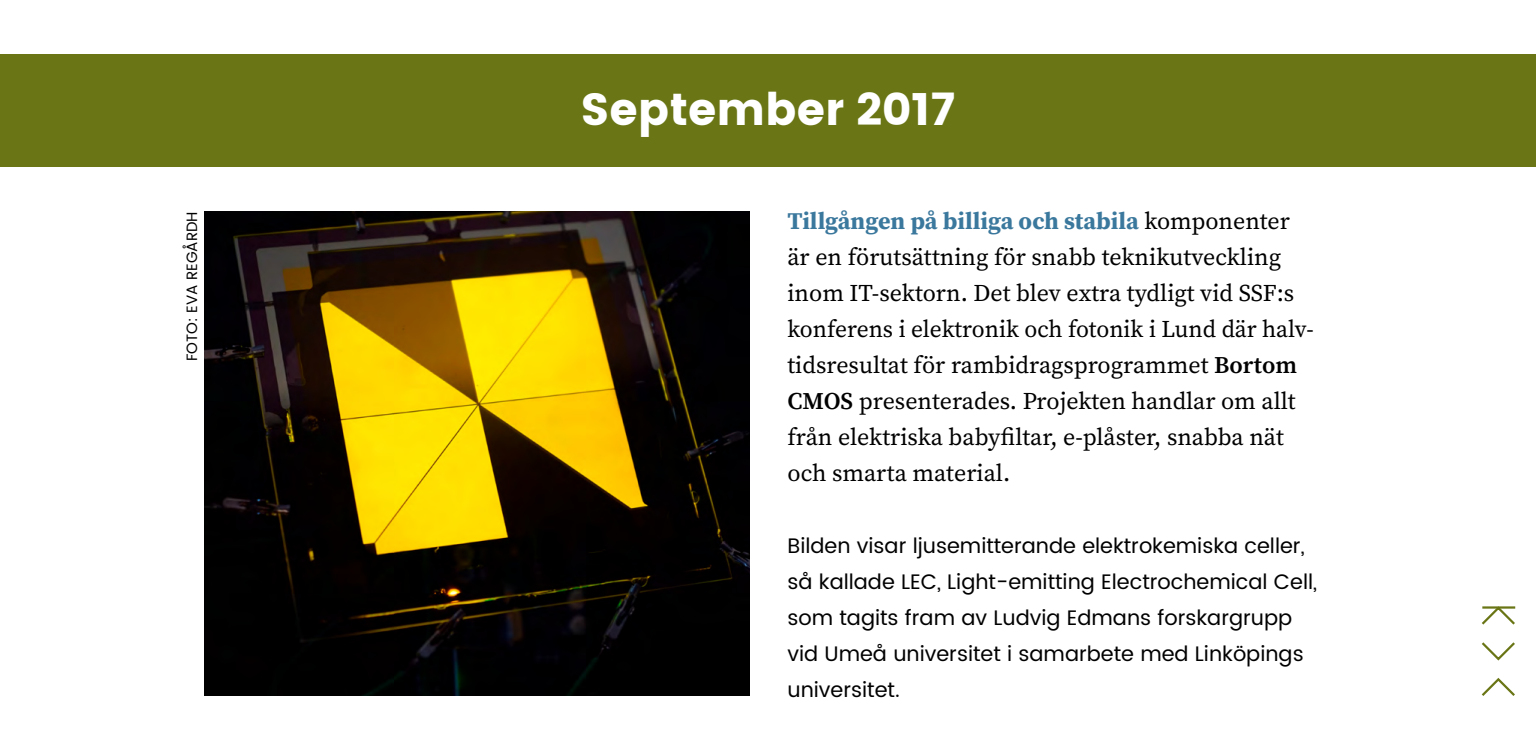
<style>
.page{position:relative;width:1536px;height:750px;background:#fff}
.page>*{position:absolute;margin:0;border:0;box-sizing:border-box;transform-origin:0 0}
.t1{font:45px "Poppins";color:#fff}
.t2{font:24px/36px "Source Serif Pro";color:#000}
.t3{font:21px/36px "Poppins";color:#000}
.t4{font:15px "Poppins";color:#000}
.s1{font-weight:700;color:#3b789d}
.s2{font-weight:600}
</style>
<div class="page">
<div style="left:0;top:54px;width:1536px;height:112px;background:#6a7615"></div>
<img style="left:204px;top:211px;width:546px;height:485px">
<svg style="left:1481px;top:677px;width:34px;height:19px"></svg>
<svg style="left:1481px;top:642px;width:34px;height:19px"></svg>
<svg style="left:1482px;top:606px;width:34px;height:19px"></svg>
<hr style="left:1482px;top:606px;width:33px;height:3px;background:#6a7615">
<p class="t4" style="left:181px;top:361px;width:151px;rotate:-90deg">FOTO: EVA REGÅRDH</p>
<h1 class="t1" style="left:580px;top:83px;width:377px">September 2017</h1>
<p class="t2" style="left:788px;top:203px;width:528px"><span class="s1">Tillgången på billiga och stabila</span> komponenter är en förutsättning för snabb teknikutveckling inom IT-sektorn. Det blev extra tydligt vid SSF:s konferens i elektronik och fotonik i Lund där halv&shy;tidsresultat för rambidragsprogrammet <span class="s2">Bortom CMOS</span> presenterades. Projekten handlar om allt från elektriska babyfiltar, e-plåster, snabba nät och smarta material.</p>
<p class="t3" style="left:788px;top:528px;width:531px">Bilden visar ljusemitterande elektrokemiska celler, så kallade LEC, Light-emitting Electrochemical Cell, som tagits fram av Ludvig Edmans forskargrupp vid Umeå universitet i samarbete med Linköpings universitet.</p>
</div>
